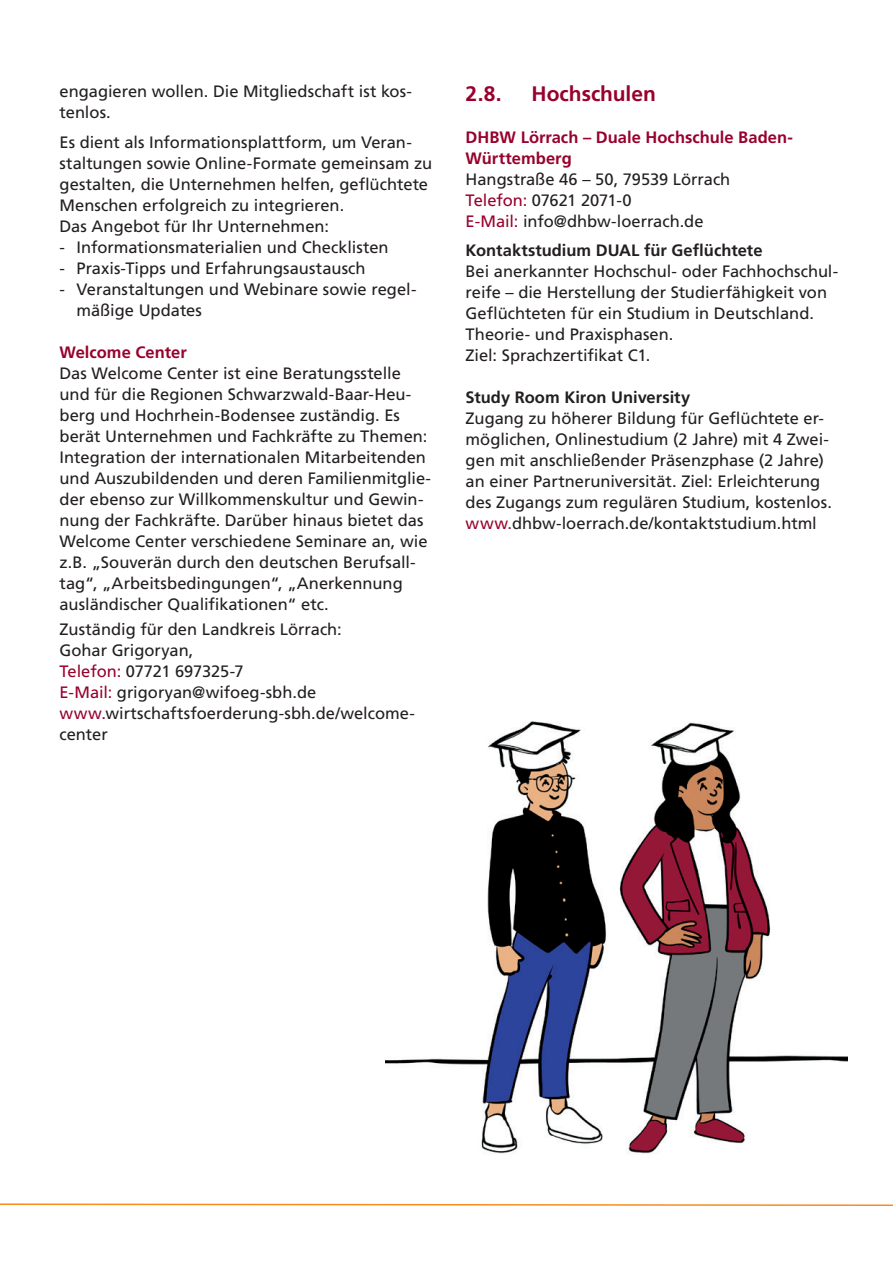
<style>
.page{position:relative;width:893px;height:1263px;background:#fff}
.page>*{position:absolute;margin:0;border:0;box-sizing:border-box;transform-origin:0 0}
.t1{font:700 21px "Frutiger LT Std";color:#98012d}
.t2{font:16.5px/21px "Frutiger LT Std";color:#231f20}
.t3{font:700 16.5px/21px "Frutiger LT Std";letter-spacing:.005em;color:#98012d}
.t4{font:700 16.5px "Frutiger LT Std";color:#231f20}
.s1{color:#98012d}
</style>
<div class="page">
<svg style="left:0;top:1203px;width:893px;height:3px"></svg>
<img style="left:386px;top:721px;width:461px;height:433px">
<div style="left:386px;top:801px;width:101px;height:92px;background:#fff"></div>
<div style="left:759px;top:801px;width:101px;height:71px;background:#fff"></div>
<p class="t2" style="left:60px;top:81px;width:354px">engagieren wollen. Die Mitgliedschaft ist kos&shy;tenlos.</p>
<p class="t2" style="left:60px;top:132px;width:374px">Es dient als Informationsplattform, um Veran&shy;staltungen sowie Online-Formate gemeinsam zu gestalten, die Unternehmen helfen, geflüchtete Menschen erfolgreich zu integrieren.<br>Das Angebot für Ihr Unternehmen:</p>
<p class="t2" style="left:60px;top:237px;width:331px">- Informationsmaterialien und Checklisten</p>
<p class="t2" style="left:60px;top:258px;width:308px">- Praxis-Tipps und Erfahrungsaustausch</p>
<p class="t2" style="left:77px;top:279px;width:341px;text-indent:-17px">- Veranstaltungen und Webinare sowie regel&shy;mäßige Updates</p>
<p class="t3" style="left:60px;top:342px;width:129px">Welcome Center</p>
<p class="t2" style="left:60px;top:363px;width:373px">Das Welcome Center ist eine Beratungsstelle und für die Regionen Schwarzwald-Baar-Heu&shy;berg und Hochrhein-Bodensee zuständig. Es berät Unternehmen und Fachkräfte zu Themen:<br>Integration der internationalen Mitarbeitenden und Auszubildenden und deren Familienmitglie&shy;der ebenso zur Willkommenskultur und Gewin&shy;nung der Fachkräfte. Darüber hinaus bietet das Welcome Center verschiedene Seminare an, wie z.B. „Souverän durch den deutschen Berufsall&shy;tag“, „Arbeitsbedingungen“, „Anerkennung ausländischer Qualifikationen“ etc.</p>
<p class="t2" style="left:60px;top:619px;width:357px">Zuständig für den Landkreis Lörrach:<br>Gohar Grigoryan,<br><span class="s1">Telefon:</span> 07721 697325-7<br><span class="s1">E-Mail:</span> grigoryan@wifoeg-sbh.de <span class="s1">www.</span>wirtschaftsfoerderung-sbh.de/welcome&shy;center</p>
<p class="t1" style="left:466px;top:81px;width:37px">2.8.</p>
<p class="t1" style="left:532px;top:81px;width:126px">Hochschulen</p>
<p class="t3" style="left:466px;top:127px;width:329px">DHBW Lörrach – Duale Hochschule Baden-<br>Württemberg</p>
<p class="t2" style="left:466px;top:169px;width:266px">Hangstraße 46 – 50, 79539 Lörrach<br><span class="s1">Telefon:</span> 07621 2071-0<br><span class="s1">E-Mail:</span> info@dhbw-loerrach.de</p>
<p class="t4" style="left:466px;top:241px;width:298px">Kontaktstudium DUAL für Geflüchtete</p>
<p class="t2" style="left:466px;top:261px;width:374px">Bei anerkannter Hochschul- oder Fachhochschul&shy;reife – die Herstellung der Studierfähigkeit von Geflüchteten für ein Studium in Deutschland.<br>Theorie- und Praxisphasen.<br>Ziel: Sprachzertifikat C1.</p>
<p class="t4" style="left:466px;top:388px;width:226px">Study Room Kiron University</p>
<p class="t2" style="left:466px;top:408px;width:368px">Zugang zu höherer Bildung für Geflüchtete er&shy;möglichen, Onlinestudium (2 Jahre) mit 4 Zwei&shy;gen mit anschließender Präsenzphase (2 Jahre) an einer Partneruniversität. Ziel: Erleichterung des Zugangs zum regulären Studium, kostenlos. <span class="s1">www.</span>dhbw-loerrach.de/kontaktstudium.html</p>
</div>
